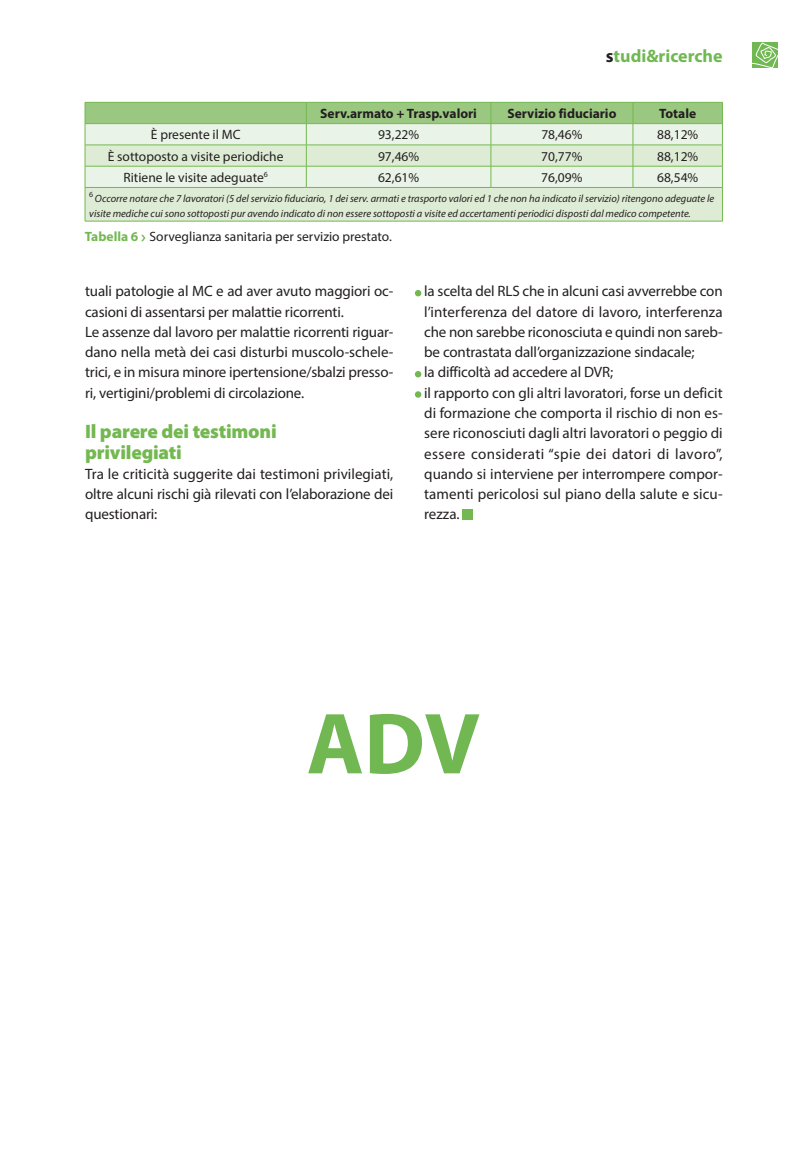
<style>
.page{position:relative;width:808px;height:1149px;background:#fff}
.page>*{position:absolute;margin:0;border:0;box-sizing:border-box;transform-origin:0 0}
.t1{font:700 87.45px "Myriad Pro";color:#71b853}
.t2{font:900 19.5px/20.2px "Myriad Pro";letter-spacing:-.01em;color:#73b850}
.t3{font:700 18px "Myriad Pro";color:#71b853}
.t4{font:15px/20.2px "Myriad Pro";letter-spacing:-.01em;color:#231f20}
.t5{font:13.5px "Myriad Pro";color:#231f20}
.t6{font:700 13.5px "Myriad Pro";color:#231f20}
.t7{font:italic 10.5px/15px "Myriad Pro";color:#231f20}
.s1{color:#231f20}
.s2{font-weight:700;color:#73b850}
</style>
<div class="page">
<svg style="left:753px;top:43px;width:25px;height:25px"></svg>
<svg style="left:415px;top:290px;width:6px;height:6px"></svg>
<svg style="left:415px;top:371px;width:6px;height:6px"></svg>
<svg style="left:415px;top:391px;width:6px;height:6px"></svg>
<div style="left:463px;top:508px;width:10px;height:11px;background:#73b850"></div>
<div style="left:86px;top:188px;width:636px;height:33px;background:#dfecd5"></div>
<hr style="left:85px;top:187px;width:221px;height:1px;background:#73b850">
<hr style="left:85px;top:188px;width:1px;height:33px;background:#73b850">
<hr style="left:306px;top:187px;width:185px;height:1px;background:#73b850">
<hr style="left:491px;top:187px;width:142px;height:1px;background:#73b850">
<hr style="left:633px;top:187px;width:90px;height:1px;background:#73b850">
<hr style="left:722px;top:188px;width:1px;height:33px;background:#73b850">
<hr style="left:85px;top:221px;width:221px;height:1px;background:#73b850">
<hr style="left:306px;top:221px;width:185px;height:1px;background:#73b850">
<hr style="left:491px;top:221px;width:142px;height:1px;background:#73b850">
<hr style="left:633px;top:221px;width:90px;height:1px;background:#73b850">
<svg style="left:85px;top:102px;width:638px;height:85px;background:#cee4c3"></svg>
<hr style="left:85px;top:123px;width:221px;height:1px;background:#73b850">
<hr style="left:306px;top:123px;width:185px;height:1px;background:#73b850">
<hr style="left:491px;top:123px;width:142px;height:1px;background:#73b850">
<hr style="left:633px;top:123px;width:90px;height:1px;background:#73b850">
<svg style="left:141px;top:235px;width:4px;height:6px"></svg>
<p class="t3" style="left:606px;top:44px;width:118px"><span class="s1">s</span>tudi&amp;ricerche</p>
<p class="t6" style="left:320px;top:105px;width:158px">Serv.armato + Trasp.valori</p>
<p class="t6" style="left:507px;top:105px;width:111px">Servizio fiduciario</p>
<p class="t6" style="left:659px;top:105px;width:39px">Totale</p>
<p class="t5" style="left:151px;top:126px;width:91px">È presente il MC</p>
<p class="t5" style="left:378px;top:126px;width:43px">93,22%</p>
<p class="t5" style="left:541px;top:126px;width:43px">78,46%</p>
<p class="t5" style="left:657px;top:126px;width:43px">88,12%</p>
<p class="t5" style="left:108px;top:148px;width:177px">È sottoposto a visite periodiche</p>
<p class="t5" style="left:378px;top:148px;width:43px">97,46%</p>
<p class="t5" style="left:541px;top:148px;width:43px">70,77%</p>
<p class="t5" style="left:657px;top:148px;width:43px">88,12%</p>
<p class="t5" style="left:123px;top:169px;width:146px">Ritiene le visite adeguate<sup>6</sup></p>
<p class="t5" style="left:378px;top:169px;width:43px">62,61%</p>
<p class="t5" style="left:541px;top:169px;width:43px">76,09%</p>
<p class="t5" style="left:657px;top:169px;width:43px">68,54%</p>
<p class="t7" style="left:89px;top:190px;width:627px"><sup>6</sup> Occorre notare che 7 lavoratori (5 del servizio fiduciario, 1 dei serv. armati e trasporto valori ed 1 che non ha indicato il servizio) ritengono adeguate le visite mediche cui sono sottoposti pur avendo indicato di non essere sottoposti a visite ed accertamenti periodici disposti dal medico competente.</p>
<p class="t5" style="left:85px;top:228px;width:309px"><span class="s2">Tabella 6</span> Sorveglianza sanitaria per servizio prestato.</p>
<p class="t4" style="left:85px;top:281px;width:310px">tuali patologie al MC e ad aver avuto maggiori oc&shy;casioni di assentarsi per malattie ricorrenti.<br>Le assenze dal lavoro per malattie ricorrenti riguar&shy;dano nella metà dei casi disturbi muscolo-schele&shy;trici, e in misura minore ipertensione/sbalzi presso&shy;ri, vertigini/problemi di circolazione.</p>
<h2 class="t2" style="left:85px;top:420px;width:193px">Il parere dei testimoni privilegiati</h2>
<p class="t4" style="left:85px;top:463px;width:310px;text-align:justify">Tra le criticità suggerite dai testimoni privilegiati, oltre alcuni rischi già rilevati con l’elaborazione dei questionari:</p>
<p class="t4" style="left:424px;top:281px;width:300px">la scelta del RLS che in alcuni casi avverrebbe con l’interferenza del datore di lavoro, interferenza che non sarebbe riconosciuta e quindi non sareb&shy;be contrastata dall’organizzazione sindacale;<br>la difficoltà ad accedere al DVR;<br>il rapporto con gli altri lavoratori, forse un deficit di formazione che comporta il rischio di non es&shy;sere riconosciuti dagli altri lavoratori o peggio di essere considerati “spie dei datori di lavoro”, quando si interviene per interrompere compor&shy;tamenti pericolosi sul piano della salute e sicu&shy;rezza.</p>
<h1 class="t1" style="left:307px;top:686px;width:175px">ADV</h1>
</div>
